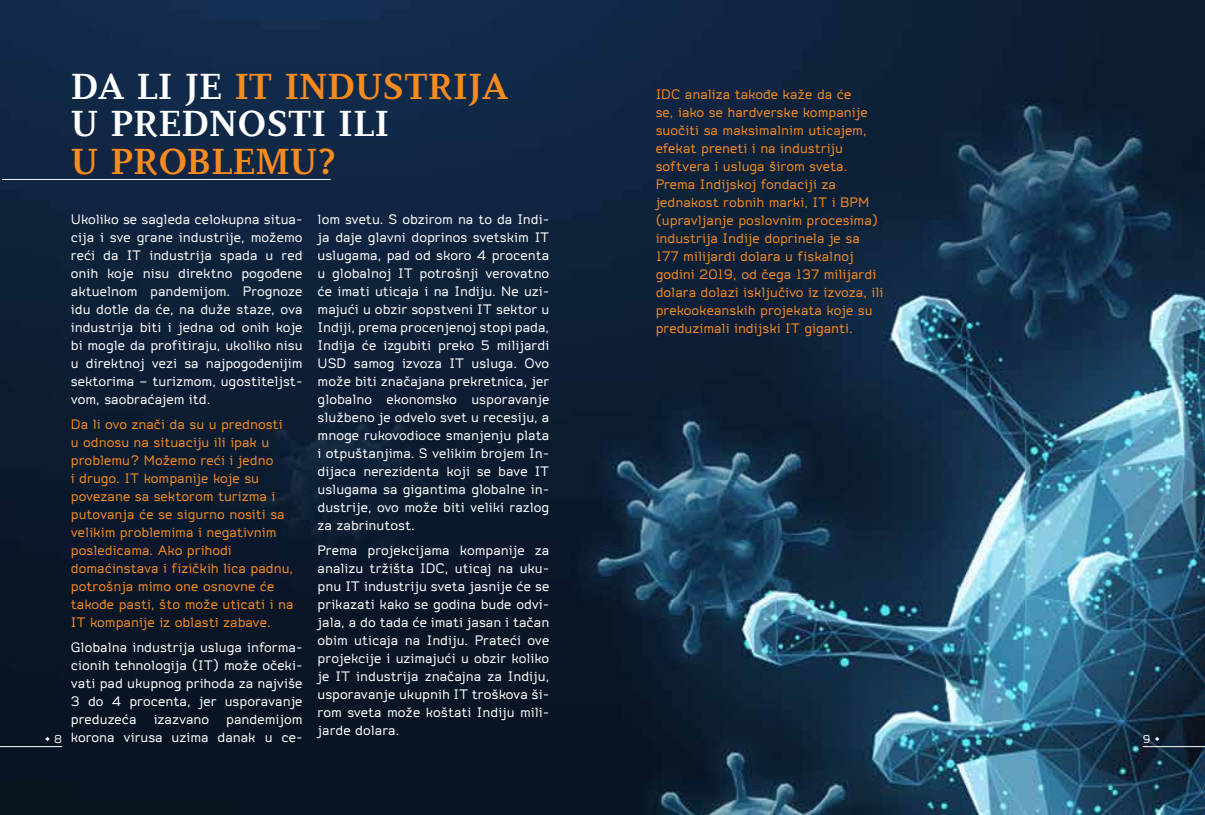
<style>
.page{position:relative;width:1205px;height:815px;background:#fff}
.page>*{position:absolute;margin:0;border:0;box-sizing:border-box;transform-origin:0 0}
.t1{font:700 37.5px/37.5px "PF Diplomat";color:#fff}
.t2{font:700 37.5px "PF Diplomat";color:#f68b1f}
.t3{font:15px/18px "Do Gothic";color:#fff;text-align:justify}
.t4{font:15px/18px "Do Gothic";color:#f68b1f}
.t5{font:12.5px "Do Gothic";color:#fff}
.s1{color:#f68b1f}
</style>
<div class="page">
<img style="left:0;top:0;width:1205px;height:815px">
<hr style="left:2px;top:179px;width:329px;height:1px;background:#fff">
<hr style="left:1143px;top:746px;width:62px;height:1px;background:#fff">
<hr style="left:0;top:746px;width:62px;height:1px;background:#fff">
<h1 class="t1" style="left:71px;top:68px;width:439px">DA LI JE <span class="s1">IT INDUSTRIJA<br></span>U PREDNOSTI ILI</h1>
<h1 class="t2" style="left:71px;top:141px;width:267px">U PROBLEMU?</h1>
<p class="t3" style="left:71px;top:210px;width:233px">Ukoliko se sagleda celokupna situa&shy;cija i sve grane industrije, možemo reći da IT industrija spada u red onih koje nisu direktno pogođene aktuelnom pandemijom. Prognoze idu dotle da će, na duže staze, ova industrija biti i jedna od onih koje bi mogle da profitiraju, ukoliko nisu u direktnoj vezi sa najpogođenijim sektorima – turizmom, ugostiteljst&shy;vom, saobraćajem itd.</p>
<p class="t4" style="left:71px;top:416px;width:224px">Da li ovo znači da su u prednosti u odnosu na situaciju ili ipak u problemu? Možemo reći i jedno<br>i drugo. IT kompanije koje su povezane sa sektorom turizma i putovanja će se sigurno nositi sa velikim problemima i negativnim posledicama. Ako prihodi domaćinstava i fizičkih lica padnu, potrošnja mimo one osnovne će takođe pasti, što može uticati i na<br>IT kompanije iz oblasti zabave.</p>
<p class="t3" style="left:71px;top:639px;width:233px">Globalna industrija usluga informa&shy;cionih tehnologija (IT) može očeki&shy;vati pad ukupnog prihoda za najviše 3 do 4 procenta, jer usporavanje preduzeća izazvano pandemijom korona virusa uzima danak u ce-</p>
<p class="t4" style="left:656px;top:86px;width:229px">IDC analiza takođe kaže da će<br>se, iako se hardverske kompanije suočiti sa maksimalnim uticajem, efekat preneti i na industriju softvera i usluga širom sveta.<br>Prema Indijskoj fondaciji za jednakost robnih marki, IT i BPM (upravljanje poslovnim procesima) industrija Indije doprinela je sa 177 milijardi dolara u fiskalnoj godini 2019, od čega 137 milijardi dolara dolazi isključivo iz izvoza, ili prekookeanskih projekata koje su preduzimali indijski IT giganti.</p>
<p class="t3" style="left:318px;top:210px;width:233px">lom svetu. S obzirom na to da Indi&shy;ja daje glavni doprinos svetskim IT uslugama, pad od skoro 4 procenta u globalnoj IT potrošnji verovatno će imati uticaja i na Indiju. Ne uzi&shy;majući u obzir sopstveni IT sektor u Indiji, prema procenjenoj stopi pada, Indija će izgubiti preko 5 milijardi USD samog izvoza IT usluga. Ovo može biti značajana prekretnica, jer globalno ekonomsko usporavanje službeno je odvelo svet u recesiju, a mnoge rukovodioce smanjenju plata i otpuštanjima. S velikim brojem In&shy;dijaca nerezidenta koji se bave IT uslugama sa gigantima globalne in&shy;dustrije, ovo može biti veliki razlog za zabrinutost.</p>
<p class="t3" style="left:318px;top:542px;width:233px">Prema projekcijama kompanije za analizu tržišta IDC, uticaj na uku&shy;pnu IT industriju sveta jasnije će se prikazati kako se godina bude odvi&shy;jala, a do tada će imati jasan i tačan obim uticaja na Indiju. Prateći ove projekcije i uzimajući u obzir koliko je IT industrija značajna za Indiju, usporavanje ukupnih IT troškova ši&shy;rom sveta može koštati Indiju mili&shy;jarde dolara.</p>
<p class="t5" style="left:45px;top:732px;width:19px">• 8</p>
<p class="t5" style="left:1143px;top:732px;width:19px">9 •</p>
</div>
